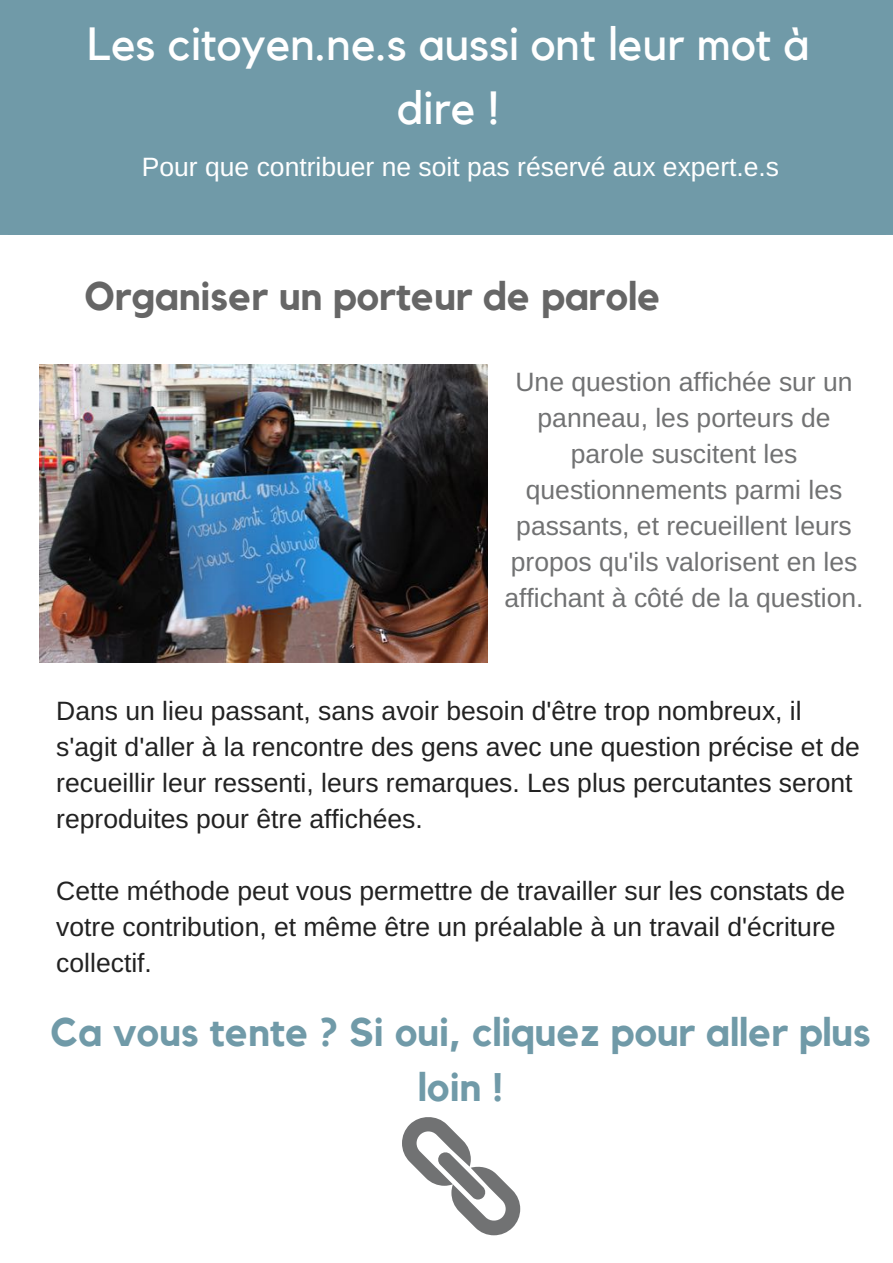
<style>
.page{position:relative;width:893px;height:1263px;background:#fff}
.page>*{position:absolute;margin:0;border:0;box-sizing:border-box;transform-origin:0 0}
.t1{font:46.35px/64.2px "Kollektif";color:#fff;text-align:center}
.t2{font:700 39.75px/55.2px "Kollektif";color:#709aa8;text-align:center}
.t3{font:700 39.75px "Kollektif";color:#666}
.t4{font:26.55px/36px "Arimo";color:#222}
.t5{font:26.55px/36px "Arimo";color:#717273;text-align:center}
.t6{font:26.55px "Arimo";color:#fff}
</style>
<div class="page">
<svg style="left:886px;top:0;width:7px;height:36px"></svg>
<div style="left:884px;top:36px;width:9px;height:157px;background:#709aa8"></div>
<div style="left:8px;top:36px;width:878px;height:157px;background:#709aa8"></div>
<div style="left:8px;top:0;width:878px;height:38px;background:#709aa8"></div>
<svg style="left:0;top:0;width:8px;height:36px"></svg>
<div style="left:0;top:36px;width:10px;height:157px;background:#709aa8"></div>
<div style="left:8px;top:191px;width:878px;height:44px;background:#709aa8"></div>
<svg style="left:0;top:193px;width:8px;height:42px"></svg>
<svg style="left:886px;top:193px;width:7px;height:42px"></svg>
<img style="left:39px;top:365px;width:449px;height:297px">
<svg style="left:402px;top:1117px;width:118px;height:118px"></svg>
<h1 class="t1" style="left:87px;top:13px;width:723px">Les citoyen.ne.s aussi ont leur mot à dire !</h1>
<p class="t6" style="left:142px;top:152px;width:639px">Pour que contribuer ne soit pas réservé aux expert.e.s</p>
<h2 class="t3" style="left:85px;top:277px;width:578px">Organiser un porteur de parole</h2>
<p class="t5" style="left:504px;top:364px;width:361px">Une question affichée sur un panneau, les porteurs de parole suscitent les questionnements parmi les passants, et recueillent leurs propos qu'ils valorisent en les affichant à côté de la question.</p>
<p class="t4" style="left:56px;top:692px;width:805px">Dans un lieu passant, sans avoir besoin d'être trop nombreux, il s'agit d'aller à la rencontre des gens avec une question précise et de recueillir leur ressenti, leurs remarques. Les plus percutantes seront reproduites pour être affichées.</p>
<p class="t4" style="left:56px;top:872px;width:790px">Cette méthode peut vous permettre de travailler sur les constats de votre contribution, et même être un préalable à un travail d'écriture collectif.</p>
<h2 class="t2" style="left:50px;top:1006px;width:822px">Ca vous tente ? Si oui, cliquez pour aller plus loin !</h2>
</div>
